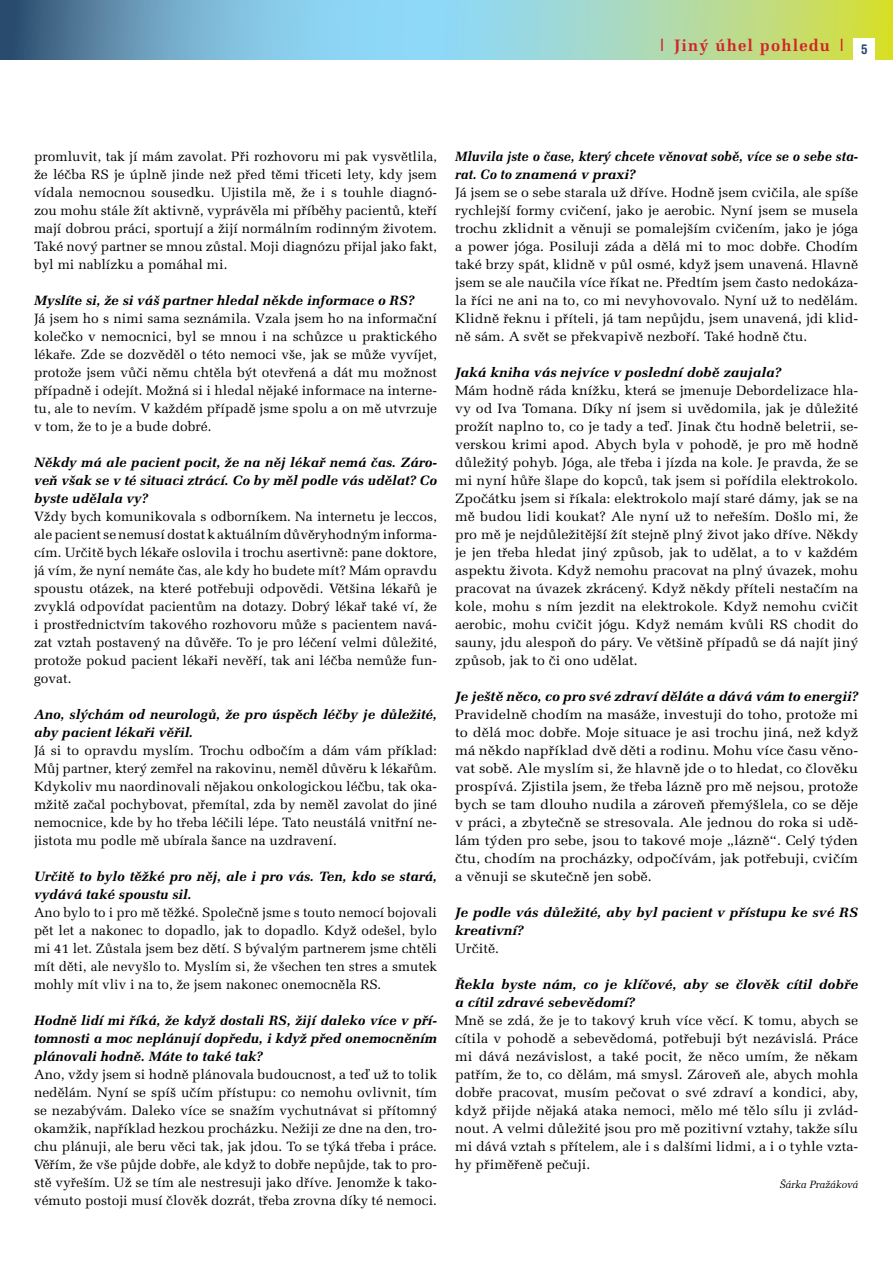
<style>
.page{position:relative;width:893px;height:1263px;background:#fff}
.page>*{position:absolute;margin:0;border:0;box-sizing:border-box;transform-origin:0 0}
.t1{font:700 16.5px "Melior CE";letter-spacing:.07em;color:#d2232a}
.t2{font:13.5px/18px "Melior CE";color:#000;text-align:justify}
.t3{font:13.5px/18px "Melior CE";color:#000;text-align:justify;scale:1.05 1}
.t4{font:13.5px/18px "Melior CE";color:#000;text-align:justify;scale:1.08 1}
.t5{font:italic 700 13.5px/18px "Melior CE";color:#000;text-align:justify}
.t6{font:italic 700 13.5px/18px "Melior CE";color:#000;scale:1.05 1}
.t7{font:italic 700 13.5px/18px "Melior CE";color:#000;scale:.96 1}
.t8{font:italic 10.5px "Melior CE";color:#000}
</style>
<div class="page">
<svg style="left:0;top:0;width:893px;height:60px;background:#91c3b8"></svg>
<div style="left:854px;top:39px;width:21px;height:21px;background:#fff"></div>
<p class="t1" style="left:657px;top:37px;width:212px">| Jiný úhel pohledu | <sub>5</sub></p>
<p class="t2" style="left:34px;top:148px;width:405px">promluvit, tak jí mám zavolat. Při rozhovoru mi pak vysvětlila, že léčba RS je úplně jinde než před těmi třiceti lety, kdy jsem vídala nemocnou sousedku. Ujistila mě, že i s touhle diagnó&shy;zou mohu stále žít aktivně, vyprávěla mi příběhy pacientů, kteří mají dobrou práci, sportují a žijí normálním rodinným životem.<br>Také nový partner se mnou zůstal. Moji diagnózu přijal jako fakt, byl mi nablízku a pomáhal mi.</p>
<p class="t5" style="left:34px;top:292px;width:382px">Myslíte si, že si váš partner hledal někde informace o RS?</p>
<p class="t2" style="left:34px;top:310px;width:405px">Já jsem ho s nimi sama seznámila. Vzala jsem ho na informační kolečko v nemocnici, byl se mnou i na schůzce u praktického lékaře. Zde se dozvěděl o této nemoci vše, jak se může vyvíjet, protože jsem vůči němu chtěla být otevřená a dát mu možnost případně i odejít. Možná si i hledal nějaké informace na interne&shy;tu, ale to nevím. V každém případě jsme spolu a on mě utvrzuje v tom, že to je a bude dobré.</p>
<p class="t5" style="left:34px;top:454px;width:405px">Někdy má ale pacient pocit, že na něj lékař nemá čas. Záro&shy;veň však se v té situaci ztrácí. Co by měl podle vás udělat? Co byste udělala vy?</p>
<p class="t2" style="left:34px;top:508px;width:405px">Vždy bych komunikovala s odborníkem. Na internetu je leccos, ale pacient se nemusí dostat k aktuálním důvěryhodným informa&shy;cím. Určitě bych lékaře oslovila i trochu asertivně: pane doktore, já vím, že nyní nemáte čas, ale kdy ho budete mít? Mám opravdu spoustu otázek, na které potřebuji odpovědi. Většina lékařů je zvyklá odpovídat pacientům na dotazy. Dobrý lékař také ví, že i prostřednictvím takového rozhovoru může s pacientem navá&shy;zat vztah postavený na důvěře. To je pro léčení velmi důležité, protože pokud pacient lékaři nevěří, tak ani léčba nemůže fun&shy;govat.</p>
<p class="t5" style="left:34px;top:706px;width:405px">Ano, slýchám od neurologů, že pro úspěch léčby je důležité, aby pacient lékaři věřil.</p>
<p class="t2" style="left:34px;top:742px;width:405px">Já si to opravdu myslím. Trochu odbočím a dám vám příklad:<br>Můj partner, který zemřel na rakovinu, neměl důvěru k lékařům.<br>Kdykoliv mu naordinovali nějakou onkologickou léčbu, tak oka&shy;mžitě začal pochybovat, přemítal, zda by neměl zavolat do jiné nemocnice, kde by ho třeba léčili lépe. Tato neustálá vnitřní ne&shy;jistota mu podle mě ubírala šance na uzdravení.</p>
<p class="t5" style="left:34px;top:868px;width:405px">Určitě to bylo těžké pro něj, ale i pro vás. Ten, kdo se stará, vydává také spoustu sil.</p>
<p class="t2" style="left:34px;top:904px;width:405px">Ano bylo to i pro mě těžké. Společně jsme s touto nemocí bojovali pět let a nakonec to dopadlo, jak to dopadlo. Když odešel, bylo mi 41 let. Zůstala jsem bez dětí. S bývalým partnerem jsme chtěli mít děti, ale nevyšlo to. Myslím si, že všechen ten stres a smutek mohly mít vliv i na to, že jsem nakonec onemocněla RS.</p>
<p class="t5" style="left:34px;top:1012px;width:405px">Hodně lidí mi říká, že když dostali RS, žijí daleko více v pří&shy;tomnosti a moc neplánují dopředu, i když před onemocněním plánovali hodně. Máte to také tak?</p>
<p class="t2" style="left:34px;top:1066px;width:405px">Ano, vždy jsem si hodně plánovala budoucnost, a teď už to tolik nedělám. Nyní se spíš učím přístupu: co nemohu ovlivnit, tím se nezabývám. Daleko více se snažím vychutnávat si přítomný okamžik, například hezkou procházku. Nežiji ze dne na den, tro&shy;chu plánuji, ale beru věci tak, jak jdou. To se týká třeba i práce.<br>Věřím, že vše půjde dobře, ale když to dobře nepůjde, tak to pro&shy;stě vyřeším. Už se tím ale nestresuji jako dříve. Jenomže k tako&shy;vémuto postoji musí člověk dozrát, třeba zrovna díky té nemoci.</p>
<p class="t7" style="left:455px;top:148px;width:421px">Mluvila jste o čase, který chcete věnovat sobě, více se o sebe sta&shy;rat. Co to znamená v praxi?</p>
<p class="t3" style="left:455px;top:184px;width:385px">Já jsem se o sebe starala už dříve. Hodně jsem cvičila, ale spíše rychlejší formy cvičení, jako je aerobic. Nyní jsem se musela trochu zklidnit a věnuji se pomalejším cvičením, jako je jóga a power jóga. Posiluji záda a dělá mi to moc dobře. Chodím také brzy spát, klidně v půl osmé, když jsem unavená. Hlavně jsem se ale naučila více říkat ne. Předtím jsem často nedokáza&shy;la říci ne ani na to, co mi nevyhovovalo. Nyní už to nedělám.<br>Klidně řeknu i příteli, já tam nepůjdu, jsem unavená, jdi klid&shy;ně sám. A svět se překvapivě nezboří. Také hodně čtu.</p>
<p class="t6" style="left:455px;top:364px;width:312px">Jaká kniha vás nejvíce v poslední době zaujala?</p>
<p class="t3" style="left:455px;top:382px;width:385px">Mám hodně ráda knížku, která se jmenuje Debordelizace hla&shy;vy od Iva Tomana. Díky ní jsem si uvědomila, jak je důležité prožít naplno to, co je tady a teď. Jinak čtu hodně beletrii, se&shy;verskou krimi apod. Abych byla v pohodě, je pro mě hodně důležitý pohyb. Jóga, ale třeba i jízda na kole. Je pravda, že se mi nyní hůře šlape do kopců, tak jsem si pořídila elektrokolo.<br>Zpočátku jsem si říkala: elektrokolo mají staré dámy, jak se na mě budou lidi koukat? Ale nyní už to neřeším. Došlo mi, že pro mě je nejdůležitější žít stejně plný život jako dříve. Někdy je jen třeba hledat jiný způsob, jak to udělat, a to v každém aspektu života. Když nemohu pracovat na plný úvazek, mohu pracovat na úvazek zkrácený. Když někdy příteli nestačím na kole, mohu s ním jezdit na elektrokole. Když nemohu cvičit aerobic, mohu cvičit jógu. Když nemám kvůli RS chodit do sauny, jdu alespoň do páry. Ve většině případů se dá najít jiný způsob, jak to či ono udělat.</p>
<p class="t6" style="left:455px;top:688px;width:385px">Je ještě něco, co pro své zdraví děláte a dává vám to energii?</p>
<p class="t4" style="left:455px;top:706px;width:375px">Pravidelně chodím na masáže, investuji do toho, protože mi to dělá moc dobře. Moje situace je asi trochu jiná, než když má někdo například dvě děti a rodinu. Mohu více času věno&shy;vat sobě. Ale myslím si, že hlavně jde o to hledat, co člověku prospívá. Zjistila jsem, že třeba lázně pro mě nejsou, protože bych se tam dlouho nudila a zároveň přemýšlela, co se děje v práci, a zbytečně se stresovala. Ale jednou do roka si udě&shy;lám týden pro sebe, jsou to takové moje „lázně“. Celý týden čtu, chodím na procházky, odpočívám, jak potřebuji, cvičím a věnuji se skutečně jen sobě.</p>
<p class="t6" style="left:455px;top:904px;width:385px">Je podle vás důležité, aby byl pacient v přístupu ke své RS kreativní?</p>
<p class="t3" style="left:455px;top:940px;width:43px">Určitě.</p>
<p class="t6" style="left:455px;top:976px;width:385px">Řekla byste nám, co je klíčové, aby se člověk cítil dobře a cítil zdravé sebevědomí?</p>
<p class="t3" style="left:455px;top:1012px;width:385px">Mně se zdá, že je to takový kruh více věcí. K tomu, abych se cítila v pohodě a sebevědomá, potřebuji být nezávislá. Práce mi dává nezávislost, a také pocit, že něco umím, že někam patřím, že to, co dělám, má smysl. Zároveň ale, abych mohla dobře pracovat, musím pečovat o své zdraví a kondici, aby, když přijde nějaká ataka nemoci, mělo mé tělo sílu ji zvlád&shy;nout. A velmi důležité jsou pro mě pozitivní vztahy, takže sílu mi dává vztah s přítelem, ale i s dalšími lidmi, a i o tyhle vzta&shy;hy přiměřeně pečuji.</p>
<p class="t8" style="left:779px;top:1179px;width:80px">Šárka Pražáková</p>
</div>
